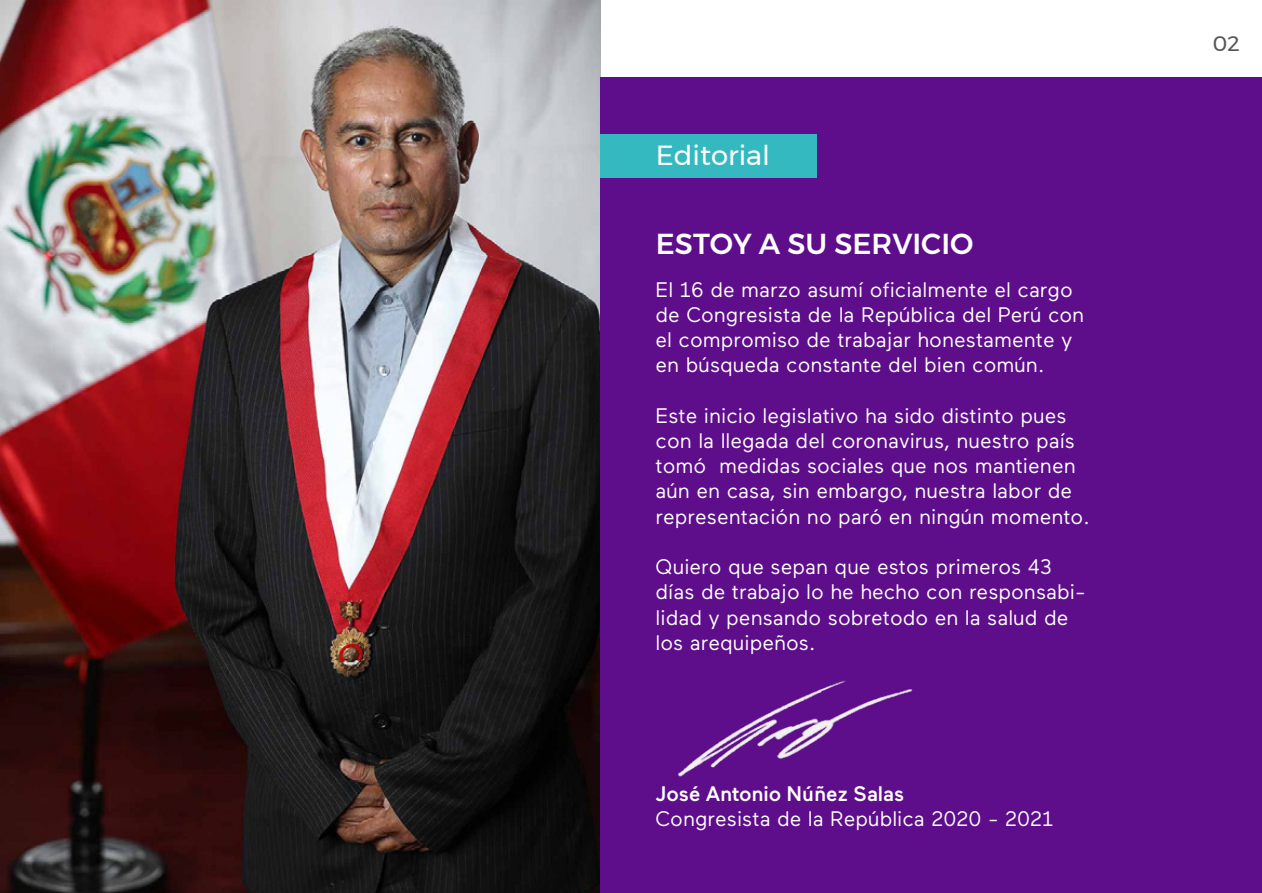
<style>
.page{position:relative;width:1262px;height:893px;background:#fff}
.page>*{position:absolute;margin:0;border:0;box-sizing:border-box;transform-origin:0 0}
.t1{font:500 28.8px "Montserrat";color:#fff}
.t2{font:27.45px "Montserrat";color:#fff}
.t3{font:21px/25.2px "Maax";color:#fff}
.t4{font:500 21px "Maax";color:#fff}
.t5{font:21px "Montserrat";color:#575756}
</style>
<div class="page">
<img style="left:0;top:0;width:600px;height:892px">
<div style="left:600px;top:77px;width:662px;height:815px;background:#5e0d8b"></div>
<div style="left:600px;top:134px;width:216px;height:44px;background:#34b9c0"></div>
<img style="left:678px;top:680px;width:235px;height:97px">
<h2 class="t2" style="left:656px;top:134px;width:116px">Editorial</h2>
<h1 class="t1" style="left:656px;top:221px;width:319px">ESTOY A SU SERVICIO</h1>
<p class="t3" style="left:655px;top:277px;width:430px">El 16 de marzo asumí oficialmente el cargo de Congresista de la República del Perú con el compromiso de trabajar honestamente y en búsqueda constante del bien común.</p>
<p class="t3" style="left:655px;top:403px;width:436px">Este inicio legislativo ha sido distinto pues con la llegada del coronavirus, nuestro país tomó medidas sociales que nos mantienen aún en casa, sin embargo, nuestra labor de representación no paró en ningún momento.</p>
<p class="t3" style="left:655px;top:554px;width:431px">Quiero que sepan que estos primeros 43 días de trabajo lo he hecho con responsabi&shy;lidad y pensando sobretodo en la salud de los arequipeños.</p>
<p class="t4" style="left:655px;top:782px;width:250px">José Antonio Núñez Salas</p>
<p class="t3" style="left:655px;top:806px;width:399px">Congresista de la República 2020 - 2021</p>
<p class="t5" style="left:1212px;top:28px;width:29px">02</p>
</div>
